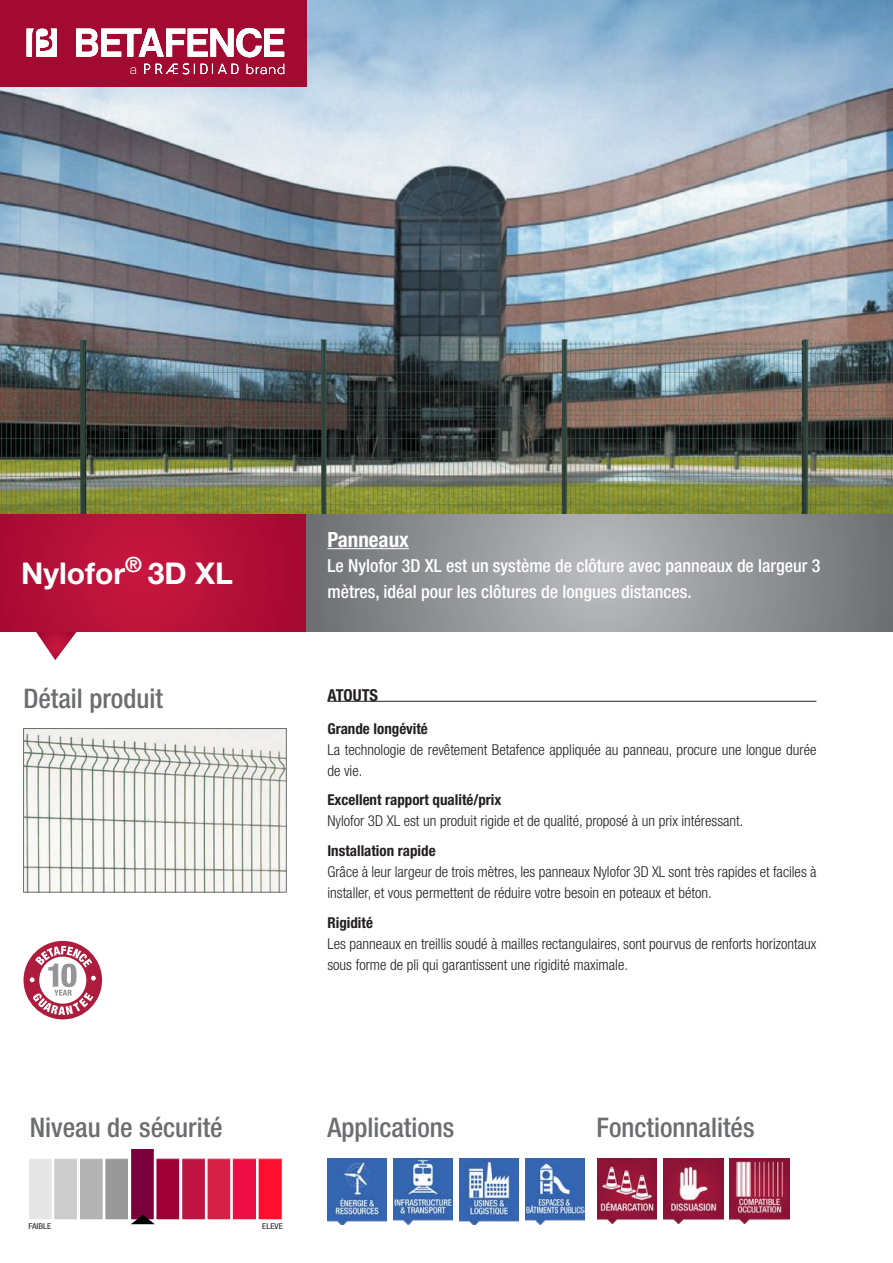
<style>
.page{position:relative;width:893px;height:1263px;background:#fff}
.page>*{position:absolute;margin:0;border:0;box-sizing:border-box;transform-origin:0 0}
.t1{font:700 30px "Helvetica Neue LT Std";color:#fff}
.t2{font:500 condensed 27px "Helvetica Neue LT Std";color:#6c6d70}
.t3{font:700 condensed 21px "Helvetica Neue LT Std";color:#fff}
.t4{font:500 condensed 18px/25.5px "Helvetica Neue LT Std";color:#fff}
.t5{font:700 condensed 16.5px "Helvetica Neue LT Std";color:#231f20}
.t6{font:300 condensed 15px/21px "Helvetica Neue LT Std";color:#231f20}
.t7{font:700 condensed 15px "Helvetica Neue LT Std";color:#231f20}
.t8{font:condensed 8.1px "Helvetica Neue LT Std";color:#231f20;scale:1.11 1}
.t9{font:condensed 7.5px "Helvetica Neue LT Std";color:#000;scale:1.53 1}
</style>
<div class="page">
<img style="left:25px;top:730px;width:260px;height:160px">
<div style="left:23px;top:728px;width:264px;height:164px;border:1px solid #6c6d70"></div>
<hr style="left:327px;top:701px;width:489px;height:1px;background:#231f20">
<img style="left:393px;top:1159px;width:60px;height:65px">
<img style="left:327px;top:1159px;width:60px;height:66px">
<svg style="left:30px;top:1159px;width:22px;height:60px"></svg>
<div style="left:54px;top:1159px;width:24px;height:61px;background:#ccc"></div>
<div style="left:53px;top:1158px;width:25px;height:62px;border:1px solid #fff"></div>
<div style="left:79px;top:1159px;width:24px;height:61px;background:#b3b3b3"></div>
<div style="left:79px;top:1158px;width:24px;height:62px;border:1px solid #fff"></div>
<div style="left:105px;top:1159px;width:24px;height:61px;background:#999"></div>
<div style="left:105px;top:1158px;width:24px;height:62px;border:1px solid #fff"></div>
<div style="left:156px;top:1159px;width:24px;height:61px;background:#9e0036"></div>
<div style="left:156px;top:1158px;width:24px;height:62px;border:1px solid #fff"></div>
<div style="left:207px;top:1159px;width:24px;height:61px;background:#d61f45"></div>
<div style="left:207px;top:1158px;width:24px;height:62px;border:1px solid #fff"></div>
<div style="left:182px;top:1159px;width:23px;height:61px;background:#bd1540"></div>
<div style="left:181px;top:1158px;width:25px;height:62px;border:1px solid #fff"></div>
<div style="left:232px;top:1159px;width:25px;height:61px;background:#ed0e45"></div>
<div style="left:232px;top:1158px;width:25px;height:62px;border:1px solid #fff"></div>
<div style="left:258px;top:1159px;width:24px;height:61px;background:#ff0e2f"></div>
<div style="left:258px;top:1158px;width:25px;height:62px;border:1px solid #fff"></div>
<svg style="left:131px;top:1149px;width:24px;height:75px;background:#7b1145"></svg>
<img style="left:597px;top:1158px;width:60px;height:65px">
<img style="left:663px;top:1158px;width:60px;height:65px">
<img style="left:729px;top:1158px;width:60px;height:65px">
<img style="left:525px;top:1159px;width:60px;height:65px">
<img style="left:459px;top:1159px;width:60px;height:66px">
<img style="left:0;top:0;width:893px;height:514px">
<svg style="left:35px;top:631px;width:43px;height:29px"></svg>
<svg style="left:0;top:514px;width:306px;height:117px;background:#b51038"></svg>
<svg style="left:306px;top:514px;width:587px;height:117px;background:#929397"></svg>
<hr style="left:327px;top:548px;width:82px;height:1px;background:#fff">
<div style="left:0;top:0;width:306px;height:86px;background:#a30a32"></div>
<svg style="left:76px;top:28px;width:208px;height:29px"></svg>
<svg style="left:27px;top:29px;width:30px;height:28px"></svg>
<svg style="left:247px;top:64px;width:37px;height:10px"></svg>
<svg style="left:144px;top:64px;width:6px;height:10px"></svg>
<svg style="left:201px;top:64px;width:37px;height:10px"></svg>
<svg style="left:156px;top:63px;width:39px;height:11px"></svg>
<svg style="left:130px;top:67px;width:6px;height:7px"></svg>
<svg style="left:23px;top:940px;width:80px;height:80px"></svg>
<h1 class="t1" style="left:21px;top:554px;width:213px">Nylofor<sup>®</sup> 3D XL</h1>
<h2 class="t2" style="left:23px;top:682px;width:141px">Détail produit</h2>
<h3 class="t3" style="left:327px;top:526px;width:83px">Panneaux</h3>
<p class="t4" style="left:327px;top:553px;width:495px">Le Nylofor 3D XL est un système de clôture avec panneaux de largeur 3 mètres, idéal pour les clôtures de longues distances.</p>
<p class="t5" style="left:327px;top:685px;width:52px">ATOUTS</p>
<p class="t7" style="left:327px;top:719px;width:102px">Grande longévité</p>
<p class="t6" style="left:327px;top:739px;width:490px">La technologie de revêtement Betafence appliquée au panneau, procure une longue durée de vie.</p>
<p class="t7" style="left:327px;top:791px;width:175px">Excellent rapport qualité/prix</p>
<p class="t6" style="left:327px;top:810px;width:417px">Nylofor 3D XL est un produit rigide et de qualité, proposé à un prix intéressant.</p>
<p class="t7" style="left:327px;top:841px;width:110px">Installation rapide</p>
<p class="t6" style="left:327px;top:861px;width:491px">Grâce à leur largeur de trois mètres, les panneaux Nylofor 3D XL sont très rapides et faciles à installer, et vous permettent de réduire votre besoin en poteaux et béton.</p>
<p class="t7" style="left:327px;top:913px;width:47px">Rigidité</p>
<p class="t6" style="left:327px;top:932px;width:490px">Les panneaux en treillis soudé à mailles rectangulaires, sont pourvus de renforts horizontaux sous forme de pli qui garantissent une rigidité maximale.</p>
<h2 class="t2" style="left:30px;top:1112px;width:194px">Niveau de sécurité</h2>
<h2 class="t2" style="left:597px;top:1111px;width:159px">Fonctionnalités</h2>
<h2 class="t2" style="left:327px;top:1111px;width:128px">Applications</h2>
<p class="t8" style="left:29px;top:1221px;width:22px">FAIBLE</p>
<p class="t8" style="left:262px;top:1221px;width:20px">ELEVE</p>
<p class="t9" style="left:28px;top:1223px;width:14px">LOW</p>
<p class="t9" style="left:262px;top:1222px;width:15px">HIGH</p>
</div>
